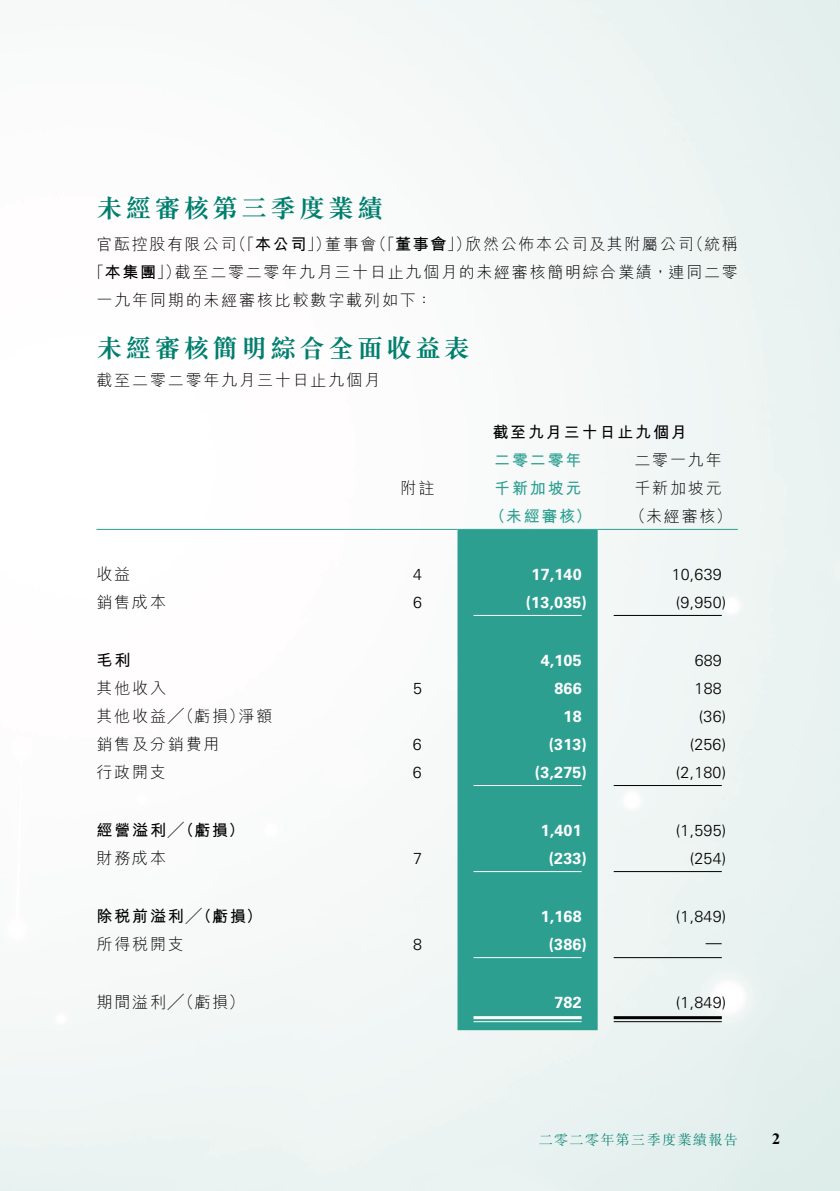
<style>
.page{position:relative;width:840px;height:1191px;background:#fff}
.page>*{position:absolute;margin:0;border:0;box-sizing:border-box;transform-origin:0 0}
._03_H1{font:700 26px "M Sung HK";letter-spacing:.115em;color:#007f6e}
._01_Body_Text{font:300 16px/28px "M Hei HK";letter-spacing:.11em;color:#000}
._01_Body_Text-2{font:300 16px "Univers LT Std";letter-spacing:.015em;color:#000}
._01_Body_Text-3{font:700 16px "Univers LT Std";letter-spacing:.015em;color:#fff}
._15_Table_Stub{font:300 16px "M Hei HK";letter-spacing:.115em;color:#000}
._15_Table_Stub-2{font:700 16px "M Hei HK";letter-spacing:.115em;color:#000}
._01_Body_Text-4{font:700 16px "M Hei HK";letter-spacing:.115em;color:#2d9f91}
._01_Body_Text-5{font:700 16px "M Hei HK";letter-spacing:.115em;color:#000}
.t1{font:700 15.4px "Times New Roman MT Std";color:#000}
.t2{font:300 14px "M Sung HK";letter-spacing:.1em;color:#007f6e}
.s1{font-weight:700}
.s2{font-family:"Microsoft Jheng Hei"}
</style>
<div class="page">
<img style="left:0;top:0;width:839px;height:1191px">
<div style="left:457px;top:530px;width:140px;height:500px;background:#2d9f91"></div>
<hr style="left:96px;top:529px;width:281px;height:1px;background:#2d9f91">
<hr style="left:377px;top:529px;width:80px;height:1px;background:#2d9f91">
<hr style="left:457px;top:529px;width:140px;height:1px;background:#2d9f91">
<hr style="left:597px;top:529px;width:140px;height:1px;background:#2d9f91">
<hr style="left:473px;top:615px;width:108px;height:1px;background:#fff">
<hr style="left:613px;top:615px;width:108px;height:1px;background:#000">
<hr style="left:473px;top:785px;width:108px;height:1px;background:#fff">
<hr style="left:613px;top:785px;width:108px;height:1px;background:#000">
<hr style="left:473px;top:871px;width:108px;height:1px;background:#fff">
<hr style="left:613px;top:871px;width:108px;height:1px;background:#000">
<hr style="left:473px;top:957px;width:108px;height:1px;background:#fff">
<hr style="left:613px;top:957px;width:108px;height:1px;background:#000">
<hr style="left:473px;top:1016px;width:108px;height:3px;background:#fff">
<hr style="left:473px;top:1021px;width:108px;height:1px;background:#fff">
<hr style="left:613px;top:1016px;width:108px;height:3px;background:#000">
<hr style="left:613px;top:1021px;width:108px;height:1px;background:#000">
<p class="_03_H1" style="left:96px;top:195px;width:288px">未經審核第三季度業績</p>
<p class="_01_Body_Text" style="left:370px;top:230px;width:102px">（「<span class="s1">董事會</span>」）</p>
<p class="_01_Body_Text" style="left:230px;top:230px;width:102px">（「<span class="s1">本公司</span>」）</p>
<p class="_01_Body_Text" style="left:687px;top:230px;width:51px">（統稱</p>
<p class="_01_Body_Text" style="left:465px;top:230px;width:230px">欣然公佈本公司及其附屬公司</p>
<p class="_01_Body_Text" style="left:325px;top:230px;width:53px">董事會</p>
<p class="_01_Body_Text" style="left:175px;top:230px;width:564px;text-indent:-78px">官<span class="s2">酝</span>控股有限公司<br>截至二零二零年九月三十日止九個月的未經審核簡明綜合業績，連同二零</p>
<p class="_01_Body_Text" style="left:96px;top:258px;width:337px;text-indent:-8px">「<span class="s1">本集團</span>」）<br>一九年同期的未經審核比較數字載列如下：</p>
<p class="_03_H1" style="left:96px;top:335px;width:375px">未經審核簡明綜合全面收益表</p>
<p class="_01_Body_Text" style="left:96px;top:366px;width:285px">截至二零二零年九月三十日止九個月</p>
<p class="_01_Body_Text-5" style="left:492px;top:420px;width:196px">截至九月三十日止九個月</p>
<p class="_01_Body_Text" style="left:634px;top:446px;width:89px">二零一九年</p>
<p class="_01_Body_Text-4" style="left:494px;top:448px;width:89px">二零二零年</p>
<p class="_01_Body_Text" style="left:400px;top:474px;width:35px">附註</p>
<p class="_01_Body_Text-4" style="left:494px;top:476px;width:89px">千新加坡元</p>
<p class="_01_Body_Text" style="left:634px;top:474px;width:89px">千新加坡元</p>
<p class="_01_Body_Text-4" style="left:489px;top:504px;width:103px">（未經審核）</p>
<p class="_01_Body_Text" style="left:629px;top:502px;width:103px">（未經審核(</p>
<p class="_15_Table_Stub" style="left:96px;top:566px;width:35px">收益</p>
<p class="_01_Body_Text-2" style="left:413px;top:564px;width:10px">4</p>
<p class="_01_Body_Text-3" style="left:531px;top:565px;width:52px">17,140</p>
<p class="_01_Body_Text-2" style="left:671px;top:564px;width:52px">10,639</p>
<p class="_15_Table_Stub" style="left:96px;top:594px;width:71px">銷售成本</p>
<p class="_01_Body_Text-2" style="left:413px;top:592px;width:10px">6</p>
<p class="_01_Body_Text-3" style="left:525px;top:593px;width:63px">)13,035(</p>
<p class="_01_Body_Text-2" style="left:675px;top:592px;width:52px">)9,950(</p>
<p class="_15_Table_Stub-2" style="left:96px;top:648px;width:35px">毛利</p>
<p class="_01_Body_Text-3" style="left:540px;top:651px;width:42px">4,105</p>
<p class="_01_Body_Text-2" style="left:694px;top:650px;width:29px">689</p>
<p class="_15_Table_Stub" style="left:96px;top:680px;width:71px">其他收入</p>
<p class="_01_Body_Text-2" style="left:413px;top:678px;width:10px">5</p>
<p class="_01_Body_Text-3" style="left:554px;top:679px;width:29px">866</p>
<p class="_01_Body_Text-2" style="left:694px;top:678px;width:29px">188</p>
<p class="_15_Table_Stub" style="left:96px;top:708px;width:149px">其他收益╱（虧損）</p>
<p class="_15_Table_Stub" style="left:238px;top:708px;width:35px">淨額</p>
<p class="_01_Body_Text-3" style="left:563px;top:707px;width:20px">18</p>
<p class="_01_Body_Text-2" style="left:698px;top:706px;width:29px">)36(</p>
<p class="_15_Table_Stub" style="left:96px;top:736px;width:124px">銷售及分銷費用</p>
<p class="_01_Body_Text-2" style="left:413px;top:734px;width:10px">6</p>
<p class="_01_Body_Text-3" style="left:548px;top:735px;width:40px">)313(</p>
<p class="_01_Body_Text-2" style="left:689px;top:734px;width:38px">)256(</p>
<p class="_15_Table_Stub" style="left:96px;top:764px;width:71px">行政開支</p>
<p class="_01_Body_Text-2" style="left:413px;top:762px;width:10px">6</p>
<p class="_01_Body_Text-3" style="left:534px;top:763px;width:54px">)3,275(</p>
<p class="_01_Body_Text-2" style="left:675px;top:762px;width:52px">)2,180(</p>
<p class="_15_Table_Stub-2" style="left:96px;top:818px;width:149px">經營溢利╱（虧損(</p>
<p class="_01_Body_Text-3" style="left:540px;top:821px;width:42px">1,401</p>
<p class="_01_Body_Text-2" style="left:675px;top:820px;width:52px">)1,595(</p>
<p class="_15_Table_Stub" style="left:96px;top:850px;width:71px">財務成本</p>
<p class="_01_Body_Text-2" style="left:413px;top:848px;width:10px">7</p>
<p class="_01_Body_Text-3" style="left:548px;top:849px;width:40px">)233(</p>
<p class="_01_Body_Text-2" style="left:689px;top:848px;width:38px">)254(</p>
<p class="_15_Table_Stub-2" style="left:96px;top:904px;width:167px">除稅前溢利╱（虧損(</p>
<p class="_01_Body_Text-3" style="left:540px;top:907px;width:42px">1,168</p>
<p class="_01_Body_Text-2" style="left:675px;top:906px;width:52px">)1,849(</p>
<p class="_15_Table_Stub" style="left:96px;top:936px;width:89px">所得稅開支</p>
<p class="_01_Body_Text-2" style="left:413px;top:934px;width:10px">8</p>
<p class="_01_Body_Text-3" style="left:548px;top:935px;width:40px">)386(</p>
<p class="_01_Body_Text-2" style="left:705px;top:933px;width:17px">—</p>
<p class="_15_Table_Stub" style="left:96px;top:994px;width:149px">期間溢利╱（虧損(</p>
<p class="_01_Body_Text-3" style="left:554px;top:993px;width:29px">782</p>
<p class="_01_Body_Text-2" style="left:675px;top:992px;width:52px">)1,849(</p>
<p class="t2" style="left:538px;top:1129px;width:200px">二零二零年第三季度業績報告</p>
<p class="t1" style="left:771px;top:1129px;width:9px">2</p>
</div>
